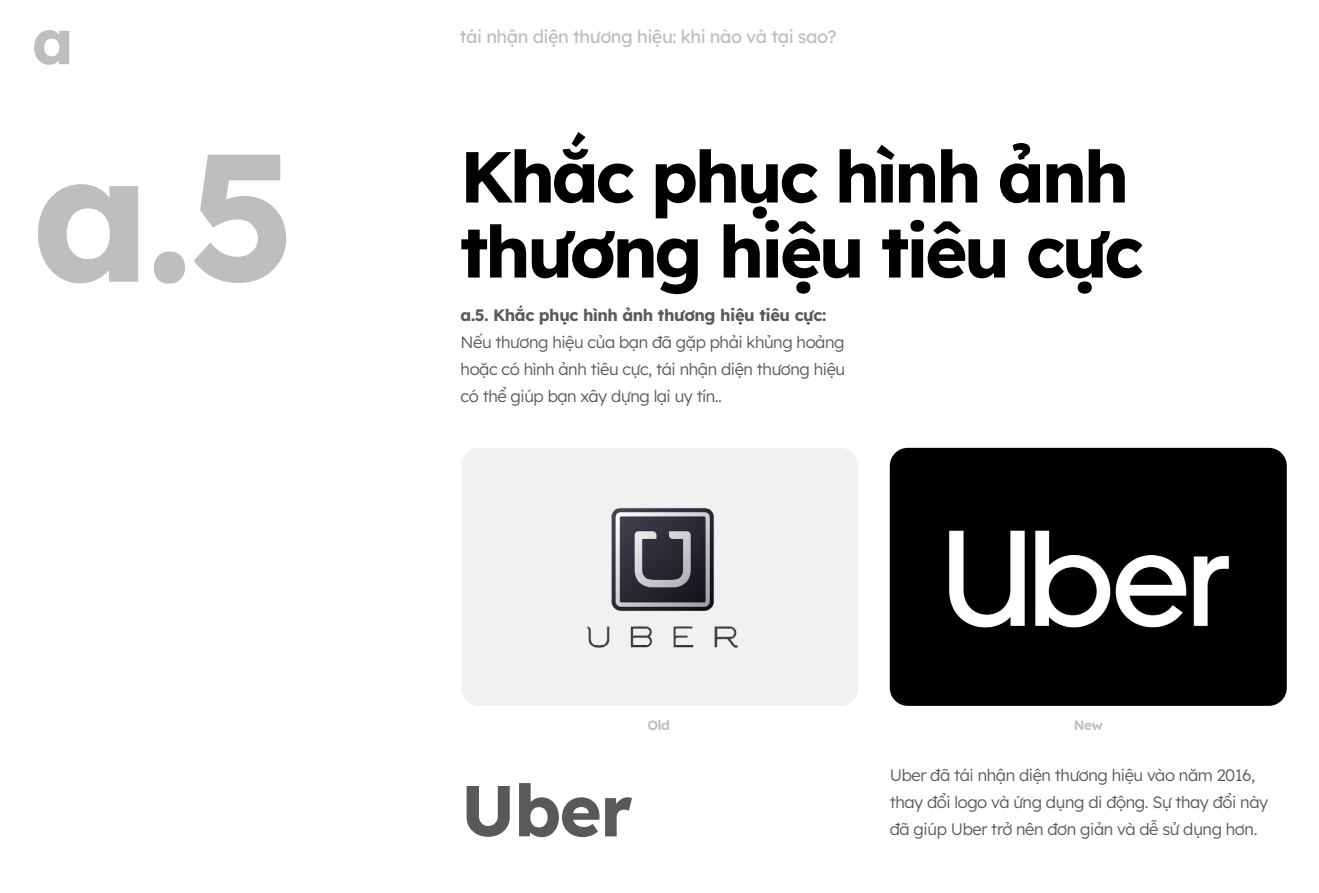
<style>
.page{position:relative;width:1319px;height:893px;background:#fff}
.page>*{position:absolute;margin:0;border:0;box-sizing:border-box;transform-origin:0 0}
.t1{font:700 180px "Lexend";color:#bdbebf}
.t2{font:700 72px/75px "Lexend";letter-spacing:-.05em;color:#000}
.t3{font:700 72px "Lexend";color:#58595b}
.t4{font:700 63px "Lexend";color:#bcbec0}
.t5{font:18px "Lexend";letter-spacing:-.025em;color:#bcbec0}
.t6{font:300 16.5px/27px "Lexend";letter-spacing:-.025em;color:#58595b;text-align:justify}
.t7{font:700 16.5px "Lexend";letter-spacing:-.025em;color:#58595b}
.t8{font:600 13.5px "Lexend";letter-spacing:-.03em;color:#bcbec0}
</style>
<div class="page">
<div style="left:461px;top:448px;width:397px;height:258px;background:#f1f1f2;border-radius:18px"></div>
<img style="left:587px;top:508px;width:151px;height:140px">
<div style="left:889px;top:448px;width:397px;height:258px;background:#000;border-radius:18px"></div>
<img style="left:949px;top:530px;width:280px;height:98px">
<h3 class="t4" style="left:32px;top:-8px;width:43px">a</h3>
<h1 class="t1" style="left:32px;top:75px;width:265px">a.5</h1>
<p class="t5" style="left:460px;top:24px;width:378px">tái nhận diện thương hiệu: khi nào và tại sao?</p>
<h2 class="t2" style="left:460px;top:134px;width:685px">Khắc phục hình ảnh thương hiệu tiêu cực</h2>
<p class="t7" style="left:460px;top:302px;width:367px">a.5. Khắc phục hình ảnh thương hiệu tiêu cực:</p>
<p class="t6" style="left:460px;top:328px;width:386px">Nếu thương hiệu của bạn đã gặp phải khủng hoảng hoặc có hình ảnh tiêu cực, tái nhận diện thương hiệu có thể giúp bạn xây dựng lại uy tín..</p>
<h2 class="t3" style="left:460px;top:754px;width:174px">Uber</h2>
<p class="t8" style="left:647px;top:715px;width:24px">Old</p>
<p class="t8" style="left:1073px;top:715px;width:31px">New</p>
<p class="t6" style="left:889px;top:760px;width:380px">Uber đã tái nhận diện thương hiệu vào năm 2016, thay đổi logo và ứng dụng di động. Sự thay đổi này</p>
<p class="t6" style="left:889px;top:814px;width:369px">đã giúp Uber trở nên đơn giản và dễ sử dụng hơn.</p>
</div>
